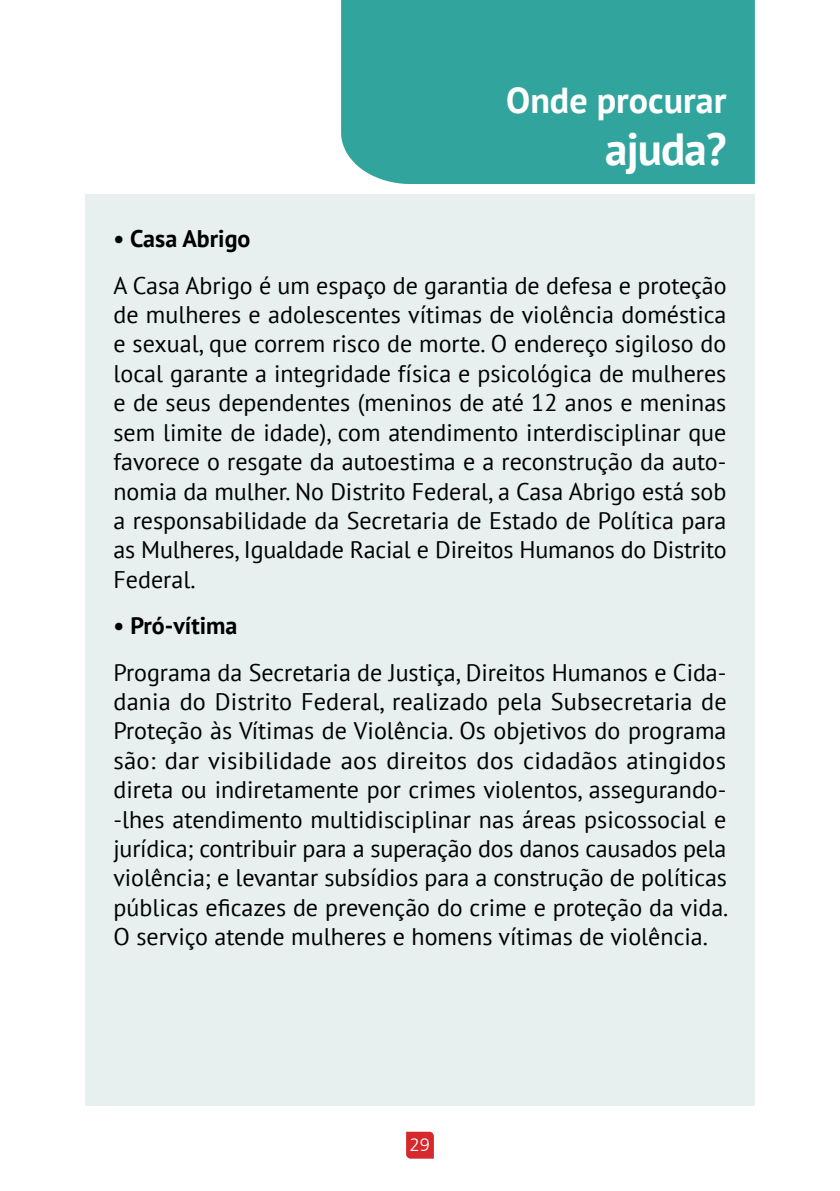
<style>
.page{position:relative;width:840px;height:1191px;background:#fff}
.page>*{position:absolute;margin:0;border:0;box-sizing:border-box;transform-origin:0 0}
.t1{font:700 45px "PT Sans";letter-spacing:-.02em;color:#fff}
.t2{font:700 36px "PT Sans";color:#fff}
.t3{font:24px/29.4px "PT Sans";color:#000;text-align:justify}
.t4{font:700 24px "PT Sans";color:#000}
.t5{font:300 18px "Frutiger LT";color:#fff}
</style>
<div class="page">
<div style="left:85px;top:195px;width:669px;height:911px;background:#e7f0ef"></div>
<div style="left:341px;top:0;width:413px;height:184px;background:#31a49d"></div>
<svg style="left:406px;top:1131px;width:27px;height:27px"></svg>
<h2 class="t2" style="left:506px;top:76px;width:222px">Onde procurar</h2>
<h1 class="t1" style="left:605px;top:119px;width:123px">ajuda?</h1>
<p class="t4" style="left:113px;top:223px;width:138px">• Casa Abrigo</p>
<p class="t3" style="left:113px;top:270px;width:614px">A Casa Abrigo é um espaço de garantia de defesa e proteção de mulheres e adolescentes vítimas de violência doméstica e sexual, que correm risco de morte. O endereço sigiloso do local garante a integridade física e psicológica de mulheres e de seus dependentes (meninos de até 12 anos e meninas sem limite de idade), com atendimento interdisciplinar que favorece o resgate da autoestima e a reconstrução da auto&shy;nomia da mulher. No Distrito Federal, a Casa Abrigo está sob a responsabilidade da Secretaria de Estado de Política para as Mulheres, Igualdade Racial e Direitos Humanos do Distrito Federal.</p>
<p class="t4" style="left:113px;top:610px;width:125px">• Pró-vítima</p>
<p class="t3" style="left:113px;top:657px;width:616px">Programa da Secretaria de Justiça, Direitos Humanos e Cida&shy;dania do Distrito Federal, realizado pela Subsecretaria de Proteção às Vítimas de Violência. Os objetivos do programa são: dar visibilidade aos direitos dos cidadãos atingidos direta ou indiretamente por crimes violentos, assegurando--lhes atendimento multidisciplinar nas áreas psicossocial e jurídica; contribuir para a superação dos danos causados pela violência; e levantar subsídios para a construção de políticas públicas eficazes de prevenção do crime e proteção da vida.<br>O serviço atende mulheres e homens vítimas de violência.</p>
<p class="t5" style="left:410px;top:1135px;width:22px">29</p>
</div>
